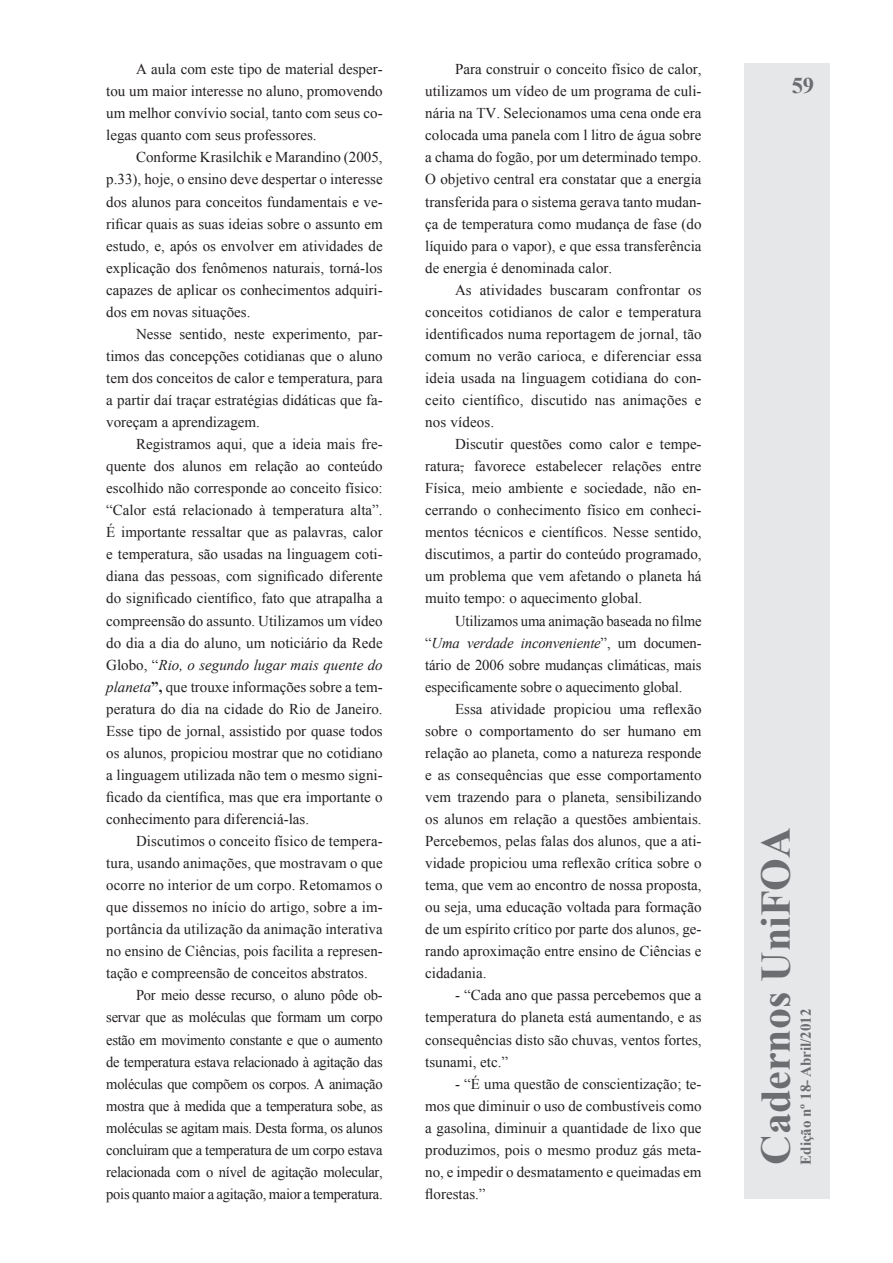
<style>
.page{position:relative;width:893px;height:1263px;background:#fff}
.page>*{position:absolute;margin:0;border:0;box-sizing:border-box;transform-origin:0 0}
.t1{font:700 42px "Times New Roman";color:#6c6d70}
.t2{font:700 22.5px "Times New Roman";color:#6c6d70}
.TEXTO_CORRIDO{font:15px/22px "Times New Roman";color:#231f20;text-align:justify}
.t3{font:700 15px "Times New Roman";color:#6c6d70}
.s1{font-style:italic}
.s2{font-weight:700}
</style>
<div class="page">
<div style="left:744px;top:64px;width:85px;height:1135px;background:#e6e7e9"></div>
<p class="TEXTO_CORRIDO" style="left:106px;top:58px;width:278px;text-indent:30px">A aula com este tipo de material desper&shy;tou um maior interesse no aluno, promovendo um melhor convívio social, tanto com seus co&shy;legas quanto com seus professores.</p>
<p class="TEXTO_CORRIDO" style="left:106px;top:146px;width:278px;text-indent:30px">Conforme Krasilchik e Marandino (2005, p.33), hoje, o ensino deve despertar o interesse dos alunos para conceitos fundamentais e ve&shy;rificar quais as suas ideias sobre o assunto em estudo, e, após os envolver em atividades de explicação dos fenômenos naturais, torná-los capazes de aplicar os conhecimentos adquiri&shy;dos em novas situações.</p>
<p class="TEXTO_CORRIDO" style="left:106px;top:323px;width:278px;text-indent:30px">Nesse sentido, neste experimento, par&shy;timos das concepções cotidianas que o aluno tem dos conceitos de calor e temperatura, para a partir daí traçar estratégias didáticas que fa&shy;voreçam a aprendizagem.</p>
<p class="TEXTO_CORRIDO" style="left:106px;top:433px;width:278px;text-indent:30px">Registramos aqui, que a ideia mais fre&shy;quente dos alunos em relação ao conteúdo escolhido não corresponde ao conceito físico: “Calor está relacionado à temperatura alta”.<br>É importante ressaltar que as palavras, calor e temperatura, são usadas na linguagem coti&shy;diana das pessoas, com significado diferente do significado científico, fato que atrapalha a compreensão do assunto. Utilizamos um vídeo do dia a dia do aluno, um noticiário da Rede Globo, “<span class="s1">Rio, o segundo lugar mais quente do planeta</span><span class="s2">”,</span> que trouxe informações sobre a tem&shy;peratura do dia na cidade do Rio de Janeiro.<br>Esse tipo de jornal, assistido por quase todos os alunos, propiciou mostrar que no cotidiano a linguagem utilizada não tem o mesmo signi&shy;ficado da científica, mas que era importante o conhecimento para diferenciá-las.</p>
<p class="TEXTO_CORRIDO" style="left:106px;top:830px;width:278px;text-indent:30px">Discutimos o conceito físico de tempera&shy;tura, usando animações, que mostravam o que ocorre no interior de um corpo. Retomamos o que dissemos no início do artigo, sobre a im&shy;portância da utilização da animação interativa no ensino de Ciências, pois facilita a represen&shy;tação e compreensão de conceitos abstratos.</p>
<p class="TEXTO_CORRIDO" style="left:106px;top:984px;width:278px;text-indent:30px">Por meio desse recurso, o aluno pôde ob&shy;servar que as moléculas que formam um corpo estão em movimento constante e que o aumento de temperatura estava relacionado à agitação das moléculas que compõem os corpos. A animação mostra que à medida que a temperatura sobe, as moléculas se agitam mais. Desta forma, os alunos concluiram que a temperatura de um corpo estava relacionada com o nível de agitação molecular, pois quanto maior a agitação, maior a temperatura.</p>
<p class="TEXTO_CORRIDO" style="left:425px;top:58px;width:278px;text-indent:30px">Para construir o conceito físico de calor, utilizamos um vídeo de um programa de culi&shy;nária na TV. Selecionamos uma cena onde era colocada uma panela com l litro de água sobre a chama do fogão, por um determinado tempo.<br>O objetivo central era constatar que a energia transferida para o sistema gerava tanto mudan&shy;ça de temperatura como mudança de fase (do líquido para o vapor), e que essa transferência de energia é denominada calor.</p>
<p class="TEXTO_CORRIDO" style="left:425px;top:278px;width:278px;text-indent:30px">As atividades buscaram confrontar os conceitos cotidianos de calor e temperatura identificados numa reportagem de jornal, tão comum no verão carioca, e diferenciar essa ideia usada na linguagem cotidiana do con&shy;ceito científico, discutido nas animações e nos vídeos.</p>
<p class="TEXTO_CORRIDO" style="left:425px;top:433px;width:278px;text-indent:30px">Discutir questões como calor e tempe&shy;ratura, favorece estabelecer relações entre Física, meio ambiente e sociedade, não en&shy;cerrando o conhecimento físico em conheci&shy;mentos técnicos e científicos. Nesse sentido, discutimos, a partir do conteúdo programado, um problema que vem afetando o planeta há muito tempo: o aquecimento global.</p>
<p class="TEXTO_CORRIDO" style="left:425px;top:609px;width:278px;text-indent:30px">Utilizamos uma animação baseada no filme “<span class="s1">Uma verdade inconveniente</span>”, um documen&shy;tário de 2006 sobre mudanças climáticas, mais especificamente sobre o aquecimento global.</p>
<p class="TEXTO_CORRIDO" style="left:425px;top:697px;width:278px;text-indent:30px">Essa atividade propiciou uma reflexão sobre o comportamento do ser humano em relação ao planeta, como a natureza responde e as consequências que esse comportamento vem trazendo para o planeta, sensibilizando os alunos em relação a questões ambientais.<br>Percebemos, pelas falas dos alunos, que a ati&shy;vidade propiciou uma reflexão crítica sobre o tema, que vem ao encontro de nossa proposta, ou seja, uma educação voltada para formação de um espírito crítico por parte dos alunos, ge&shy;rando aproximação entre ensino de Ciências e cidadania.</p>
<p class="TEXTO_CORRIDO" style="left:425px;top:984px;width:278px;text-indent:30px">- “Cada ano que passa percebemos que a temperatura do planeta está aumentando, e as consequências disto são chuvas, ventos fortes, tsunami, etc.”</p>
<p class="TEXTO_CORRIDO" style="left:425px;top:1072px;width:278px;text-indent:30px">- “É uma questão de conscientização; te&shy;mos que diminuir o uso de combustíveis como a gasolina, diminuir a quantidade de lixo que produzimos, pois o mesmo produz gás meta&shy;no, e impedir o desmatamento e queimadas em florestas.”</p>
<h2 class="t2" style="left:792px;top:70px;width:24px">59</h2>
<h1 class="t1" style="left:747px;top:1165px;width:339px;rotate:-90deg">Cadernos UniFOA</h1>
<p class="t3" style="left:795px;top:1165px;width:158px;rotate:-90deg">Edição nº 18- Abril/2012</p>
</div>
